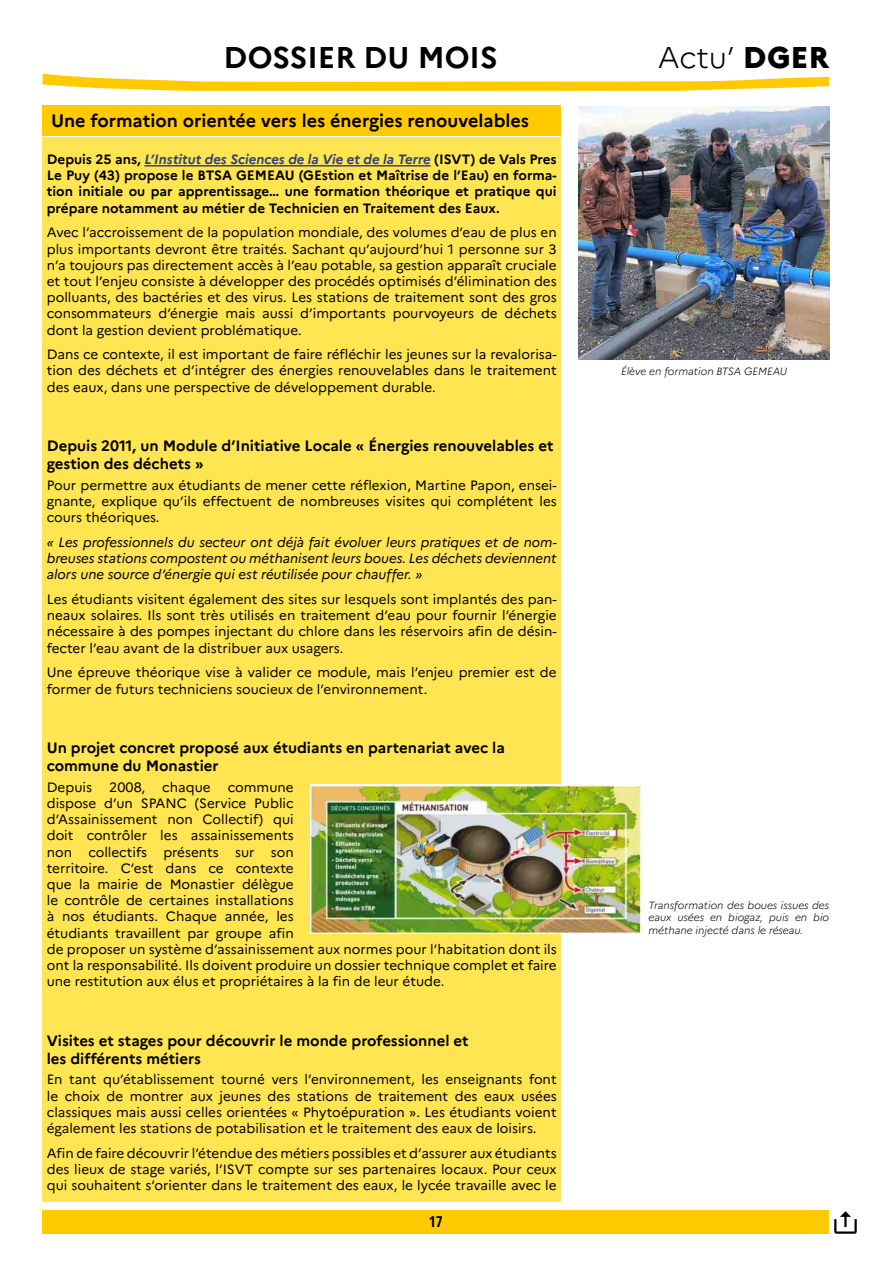
<style>
.page{position:relative;width:893px;height:1263px;background:#fff}
.page>*{position:absolute;margin:0;border:0;box-sizing:border-box;transform-origin:0 0}
.t1{font:700 30px "Marianne";color:#000}
.t2{font:300 30px "Marianne";color:#000}
.TITRE-Rubrique_align{font:700 18px "Marianne";color:#000}
.Inter-titre_V2_fond{font:700 15px/18px "Marianne";color:#000}
.t3{font:700 15px "Open Sans Condensed";color:#000}
.TEXTE_ARTICLES_Rubri{font:13.5px/16.2px "Marianne";color:#000;text-align:justify}
.TEXTE_ARTICLES_Rubri-2{font:700 13.5px/16.2px "Marianne";color:#000;text-align:justify}
.TEXTE_ARTICLES_Rubri-3{font:italic 13.5px/16.2px "Marianne";color:#000;text-align:justify}
.Légende_photo{font:italic 300 10.5px/12.6px "Marianne";color:#000;text-align:justify}
.Légende_photo-centra{font:italic 300 10.5px "Marianne";color:#000}
.s1{font-weight:800}
.s2{font-style:italic;color:#2f4077}
</style>
<div class="page">
<svg style="left:43px;top:74px;width:786px;height:17px"></svg>
<div style="left:43px;top:1210px;width:786px;height:23px;background:#ffca00"></div>
<div style="left:43px;top:105px;width:518px;height:31px;background:#ffca00"></div>
<div style="left:43px;top:137px;width:518px;height:22px;background:#ffe552"></div>
<div style="left:43px;top:150px;width:518px;height:74px;background:#ffe552"></div>
<hr style="left:144px;top:165px;width:287px;height:1px;background:#2f4077">
<div style="left:43px;top:223px;width:518px;height:123px;background:#ffe552"></div>
<div style="left:43px;top:345px;width:518px;height:58px;background:#ffe552"></div>
<div style="left:43px;top:402px;width:518px;height:26px;background:#ffe552"></div>
<div style="left:43px;top:427px;width:518px;height:55px;background:#ffe552"></div>
<div style="left:43px;top:475px;width:518px;height:59px;background:#ffe552"></div>
<div style="left:43px;top:532px;width:518px;height:59px;background:#ffe552"></div>
<div style="left:43px;top:590px;width:518px;height:74px;background:#ffe552"></div>
<div style="left:43px;top:663px;width:518px;height:42px;background:#ffe552"></div>
<div style="left:43px;top:704px;width:518px;height:26px;background:#ffe552"></div>
<div style="left:43px;top:729px;width:518px;height:54px;background:#ffe552"></div>
<div style="left:43px;top:777px;width:518px;height:221px;background:#ffe552"></div>
<div style="left:43px;top:996px;width:518px;height:27px;background:#ffe552"></div>
<div style="left:43px;top:1022px;width:518px;height:54px;background:#ffe552"></div>
<div style="left:43px;top:1070px;width:518px;height:75px;background:#ffe552"></div>
<div style="left:43px;top:1143px;width:518px;height:59px;background:#ffe552"></div>
<img style="left:311px;top:785px;width:331px;height:148px">
<img style="left:579px;top:106px;width:250px;height:253px">
<img style="left:834px;top:1211px;width:23px;height:23px">
<h1 class="t1" style="left:223px;top:39px;width:276px">DOSSIER DU MOIS</h1>
<h1 class="t2" style="left:658px;top:39px;width:173px">Actu’ <span class="s1">DGER</span></h1>
<p class="TITRE-Rubrique_align" style="left:51px;top:110px;width:480px">Une formation orientée vers les énergies renouvelables</p>
<p class="TEXTE_ARTICLES_Rubri-2" style="left:47px;top:151px;width:511px">Depuis 25 ans, <span class="s2">L’Institut des Sciences de la Vie et de la Terre</span> (ISVT) de Vals Pres Le Puy (43) propose le BTSA GEMEAU (GEstion et Maîtrise de l’Eau) en forma&shy;tion initiale ou par apprentissage… une formation théorique et pratique qui prépare notamment au métier de Technicien en Traitement des Eaux.</p>
<p class="TEXTE_ARTICLES_Rubri" style="left:47px;top:224px;width:511px">Avec l’accroissement de la population mondiale, des volumes d’eau de plus en plus importants devront être traités. Sachant qu’aujourd’hui 1 personne sur 3 n’a toujours pas directement accès à l’eau potable, sa gestion apparaît cruciale et tout l’enjeu consiste à développer des procédés optimisés d’élimination des polluants, des bactéries et des virus. Les stations de traitement sont des gros consommateurs d’énergie mais aussi d’importants pourvoyeurs de déchets dont la gestion devient problématique.</p>
<p class="TEXTE_ARTICLES_Rubri" style="left:47px;top:346px;width:511px">Dans ce contexte, il est important de faire réfléchir les jeunes sur la revalorisa&shy;tion des déchets et d’intégrer des énergies renouvelables dans le traitement des eaux, dans une perspective de développement durable.</p>
<p class="Inter-titre_V2_fond" style="left:47px;top:437px;width:508px">Depuis 2011, un Module d’Initiative Locale « Énergies renouvelables et gestion des déchets »</p>
<p class="TEXTE_ARTICLES_Rubri" style="left:47px;top:477px;width:511px">Pour permettre aux étudiants de mener cette réflexion, Martine Papon, ensei&shy;gnante, explique qu’ils effectuent de nombreuses visites qui complétent les cours théoriques.</p>
<p class="TEXTE_ARTICLES_Rubri-3" style="left:47px;top:534px;width:511px">« Les professionnels du secteur ont déjà fait évoluer leurs pratiques et de nom&shy;breuses stations compostent ou méthanisent leurs boues. Les déchets deviennent alors une source d’énergie qui est réutilisée pour chauffer. »</p>
<p class="TEXTE_ARTICLES_Rubri" style="left:47px;top:591px;width:511px">Les étudiants visitent également des sites sur lesquels sont implantés des pan&shy;neaux solaires. Ils sont très utilisés en traitement d’eau pour fournir l’énergie nécessaire à des pompes injectant du chlore dans les réservoirs afin de désin&shy;fecter l’eau avant de la distribuer aux usagers.</p>
<p class="TEXTE_ARTICLES_Rubri" style="left:47px;top:664px;width:511px">Une épreuve théorique vise à valider ce module, mais l’enjeu premier est de former de futurs techniciens soucieux de l’environnement.</p>
<p class="Inter-titre_V2_fond" style="left:47px;top:739px;width:460px">Un projet concret proposé aux étudiants en partenariat avec la commune du Monastier</p>
<p class="TEXTE_ARTICLES_Rubri" style="left:47px;top:779px;width:47px">Depuis</p>
<p class="TEXTE_ARTICLES_Rubri" style="left:109px;top:779px;width:37px">2008,</p>
<p class="TEXTE_ARTICLES_Rubri" style="left:162px;top:779px;width:50px">chaque</p>
<p class="TEXTE_ARTICLES_Rubri" style="left:47px;top:779px;width:511px;text-align:left;text-indent:181px">commune<br>dispose d’un SPANC (Service Public<br>d’Assainissement non Collectif) qui<br>doit contrôler les assainissements<br>non collectifs présents sur son<br>territoire. C’est dans ce contexte<br>que la mairie de Monastier délègue<br>le contrôle de certaines installations<br>à nos étudiants. Chaque année, les<br>étudiants travaillent par groupe afin<br>de proposer un système d’assainissement aux normes pour l’habitation dont ils ont la responsabilité. Ils doivent produire un dossier technique complet et faire une restitution aux élus et propriétaires à la fin de leur étude.</p>
<p class="Inter-titre_V2_fond" style="left:47px;top:1031px;width:423px">Visites et stages pour découvrir le monde professionnel et les différents métiers</p>
<p class="TEXTE_ARTICLES_Rubri" style="left:47px;top:1071px;width:511px">En tant qu’établissement tourné vers l’environnement, les enseignants font le choix de montrer aux jeunes des stations de traitement des eaux usées classiques mais aussi celles orientées « Phytoépuration ». Les étudiants voient également les stations de potabilisation et le traitement des eaux de loisirs.</p>
<p class="TEXTE_ARTICLES_Rubri" style="left:47px;top:1145px;width:511px">Afin de faire découvrir l’étendue des métiers possibles et d’assurer aux étudiants des lieux de stage variés, l’ISVT compte sur ses partenaires locaux. Pour ceux qui souhaitent s’orienter dans le traitement des eaux, le lycée travaille avec le</p>
<p class="t3" style="left:429px;top:1211px;width:15px">17</p>
<p class="Légende_photo-centra" style="left:621px;top:365px;width:168px">Élève en formation BTSA GEMEAU</p>
<p class="Légende_photo" style="left:648px;top:898px;width:182px">Transformation des boues issues des eaux usées en biogaz, puis en bio méthane injecté dans le réseau.</p>
</div>
